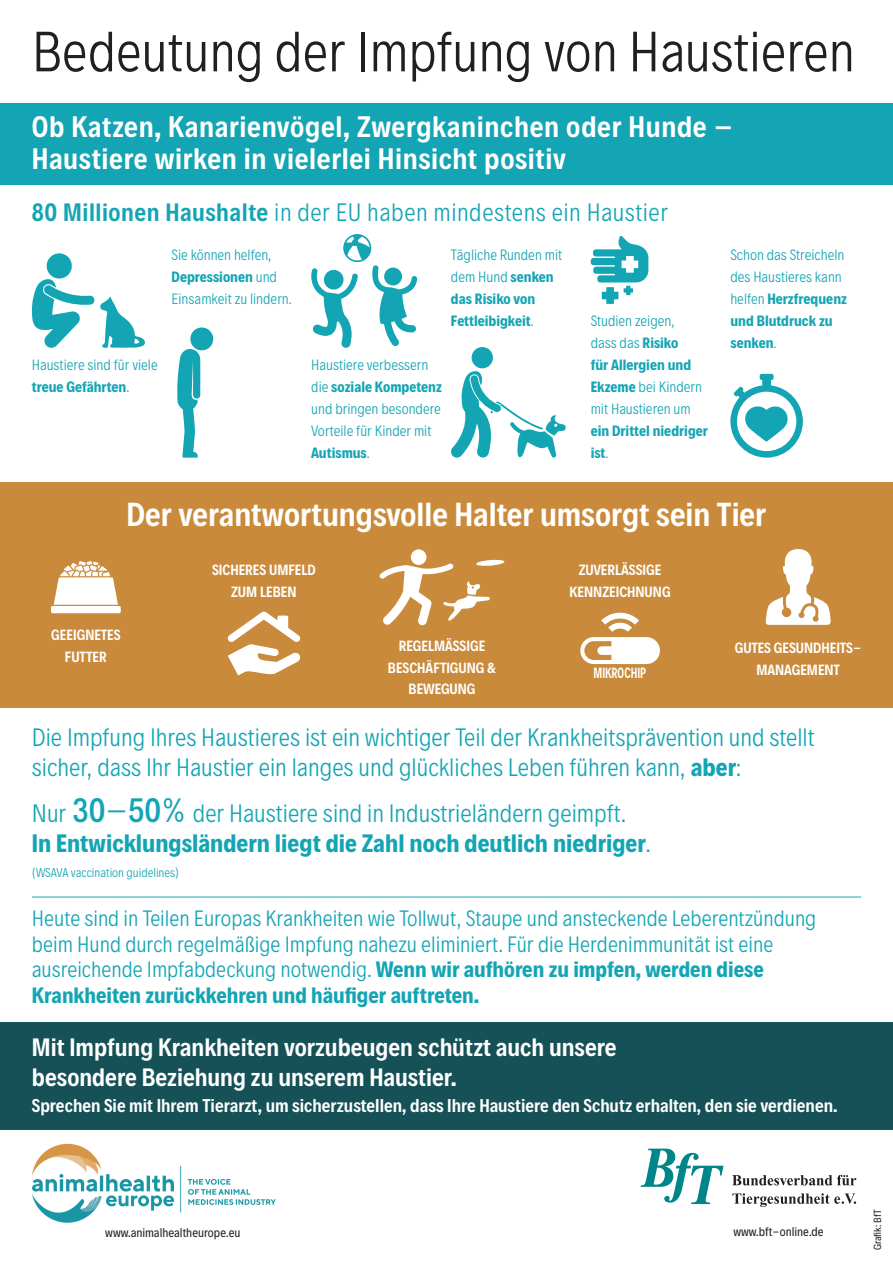
<style>
.page{position:relative;width:893px;height:1263px;background:#fff}
.page>*{position:absolute;margin:0;border:0;box-sizing:border-box;transform-origin:0 0}
.t1{font:300 57.38px "Decalotype";color:#231f20}
.t2{font:600 33.75px "Decalotype";color:#fff}
.t3{font:600 30px/32.2px "Decalotype";letter-spacing:.02em;color:#fff}
.t4{font:300 25.5px/30px "Decalotype";color:#14a5b5}
.t5{font:700 25.5px/30px "Decalotype";color:#14a5b5}
.t6{font:600 25.5px/30px "Decalotype";color:#fff}
.t7{font:300 25.5px "Decalotype";letter-spacing:.02em;color:#14a5b5}
.t8{font:300 22.5px/25.5px "Decalotype";color:#14a5b5}
.t9{font:600 18.75px "Decalotype";color:#fff}
.t10{font:300 15.15px/22px "Decalotype";color:#14a5b5}
.t11{font:700 15.15px/22px "Decalotype";color:#14a5b5}
.t12{font:600 15px/21.8px "Decalotype";color:#fff;text-align:center}
.t13{font:600 15px "Decalotype";color:#fff;scale:.8 1}
.t14{font:300 12.9px "Decalotype";color:#14a5b5}
.t15{font:12.75px "Decalotype";color:#231f20}
.t16{font:10.5px "Decalotype";color:#231f20}
.s1{font-weight:600}
.s2{font-weight:700}
.s3{font-weight:300}
.s4{font-weight:500;font-size:34.28px}
.s5{font-weight:300;font-size:34.28px}
</style>
<div class="page">
<div style="left:0;top:483px;width:893px;height:225px;background:#c98a3b"></div>
<div style="left:51px;top:606px;width:70px;height:7px;background:#fff;border-radius:2px"></div>
<svg style="left:54px;top:561px;width:64px;height:44px"></svg>
<svg style="left:227px;top:611px;width:74px;height:64px"></svg>
<div style="left:411px;top:549px;width:16px;height:16px;background:#fff;border-radius:50%"></div>
<svg style="left:379px;top:559px;width:125px;height:66px"></svg>
<svg style="left:580px;top:612px;width:80px;height:52px"></svg>
<svg style="left:766px;top:549px;width:65px;height:76px"></svg>
<div style="left:0;top:1022px;width:893px;height:108px;background:#155157"></div>
<svg style="left:31px;top:253px;width:114px;height:95px"></svg>
<svg style="left:177px;top:348px;width:23px;height:110px"></svg>
<div style="left:190px;top:327px;width:23px;height:23px;background:#14a5b5;border-radius:50%"></div>
<svg style="left:311px;top:234px;width:106px;height:114px"></svg>
<svg style="left:451px;top:347px;width:115px;height:111px"></svg>
<svg style="left:591px;top:236px;width:57px;height:68px"></svg>
<svg style="left:730px;top:374px;width:73px;height:84px"></svg>
<div style="left:0;top:103px;width:893px;height:82px;background:#14a5b5"></div>
<hr style="left:32px;top:897px;width:829px;height:1px;background:#14a5b5">
<img style="left:32px;top:1143px;width:243px;height:79px">
<svg style="left:641px;top:1148px;width:82px;height:56px"></svg>
<svg style="left:732px;top:1175px;width:124px;height:10px"></svg>
<svg style="left:732px;top:1193px;width:124px;height:14px"></svg>
<h1 class="t1" style="left:32px;top:11px;width:824px">Bedeutung der Impfung von Haustieren</h1>
<h3 class="t3" style="left:32px;top:108px;width:703px">Ob Katzen, Kanarienvögel, Zwergkaninchen oder Hunde –<br>Haustiere wirken in vielerlei Hinsicht positiv</h3>
<h3 class="t7" style="left:32px;top:194px;width:638px"><span class="s1">80 Millionen Haushalte</span> in der EU haben mindestens ein Haustier</h3>
<p class="t10" style="left:172px;top:243px;width:122px">Sie können helfen,<br><span class="s2">Depressionen</span> und<br>Einsamkeit zu lindern.</p>
<p class="t10" style="left:32px;top:353px;width:127px">Haustiere sind für viele <span class="s2">treue Gefährten</span>.</p>
<p class="t11" style="left:451px;top:243px;width:113px"><span class="s3">Tägliche Runden mit dem Hund</span> senken das Risiko von<br>Fettleibigkeit<span class="s3">.</span></p>
<p class="t10" style="left:311px;top:353px;width:132px">Haustiere verbessern die <span class="s2">soziale Kompetenz </span>und bringen besondere<br>Vorteile für Kinder mit<br><span class="s2">Autismus</span>.</p>
<p class="t10" style="left:591px;top:309px;width:113px">Studien zeigen, dass das <span class="s2">Risiko<br>für Allergien und<br>Ekzeme</span> bei Kindern mit Haustieren um</p>
<p class="t11" style="left:591px;top:419px;width:119px">ein Drittel niedriger ist<span class="s3">.</span></p>
<p class="t10" style="left:730px;top:243px;width:118px">Schon das Streicheln des Haustieres kann helfen <span class="s2">Herzfrequenz und Blutdruck zu senken</span>.</p>
<h2 class="t2" style="left:126px;top:491px;width:641px">Der verantwortungsvolle Halter umsorgt sein Tier</h2>
<p class="t12" style="left:51px;top:623px;width:71px">GEEIGNETES<br>FUTTER</p>
<p class="t12" style="left:212px;top:558px;width:105px">SICHERES UMFELD<br>ZUM LEBEN</p>
<p class="t12" style="left:388px;top:634px;width:110px">REGELMÄSSIGE<br>BESCHÄFTIGUNG &amp;<br>BEWEGUNG</p>
<p class="t12" style="left:570px;top:558px;width:103px">ZUVERLÄSSIGE<br>KENNZEICHNUNG</p>
<p class="t12" style="left:735px;top:636px;width:128px">GUTES GESUNDHEITS-</p>
<p class="t13" style="left:593px;top:663px;width:67px">MIKROCHIP</p>
<p class="t12" style="left:756px;top:658px;width:85px">MANAGEMENT</p>
<h3 class="t4" style="left:32px;top:720px;width:784px">Die Impfung Ihres Haustieres ist ein wichtiger Teil der Krankheitsprävention und stellt sicher, dass Ihr Haustier ein langes und glückliches Leben führen kann, <span class="s2">aber</span>:</h3>
<h3 class="t5" style="left:32px;top:797px;width:620px"><span class="s3">Nur</span> <span class="s4">30</span><span class="s5">–</span><span class="s4">50</span><span class="s5">%</span> <span class="s3">der Haustiere sind in Industrieländern geimpft.<br></span>In Entwicklungsländern liegt die Zahl noch deutlich niedriger<span class="s3">.</span></h3>
<p class="t14" style="left:32px;top:864px;width:149px">(WSAVA vaccination guidelines)</p>
<p class="t8" style="left:32px;top:905px;width:786px">Heute sind in Teilen Europas Krankheiten wie Tollwut, Staupe und ansteckende Leberentzündung beim Hund durch regelmäßige Impfung nahezu eliminiert. Für die Herdenimmunität ist eine ausreichende Impfabdeckung notwendig. <span class="s2">Wenn wir aufhören zu impfen, werden diese Krankheiten zurückkehren und häufiger auftreten.</span></p>
<h3 class="t6" style="left:32px;top:1030px;width:586px">Mit Impfung Krankheiten vorzubeugen schützt auch unsere besondere Beziehung zu unserem Haustier.</h3>
<p class="t9" style="left:32px;top:1092px;width:807px">Sprechen Sie mit Ihrem Tierarzt, um sicherzustellen, dass Ihre Haustiere den Schutz erhalten, den sie verdienen.</p>
<p class="t15" style="left:105px;top:1223px;width:137px">www.animalhealtheurope.eu</p>
<p class="t15" style="left:733px;top:1222px;width:92px">www.bft-online.de</p>
<p class="t16" style="left:870px;top:1250px;width:42px;rotate:-90deg">Grafik: BfT</p>
</div>
